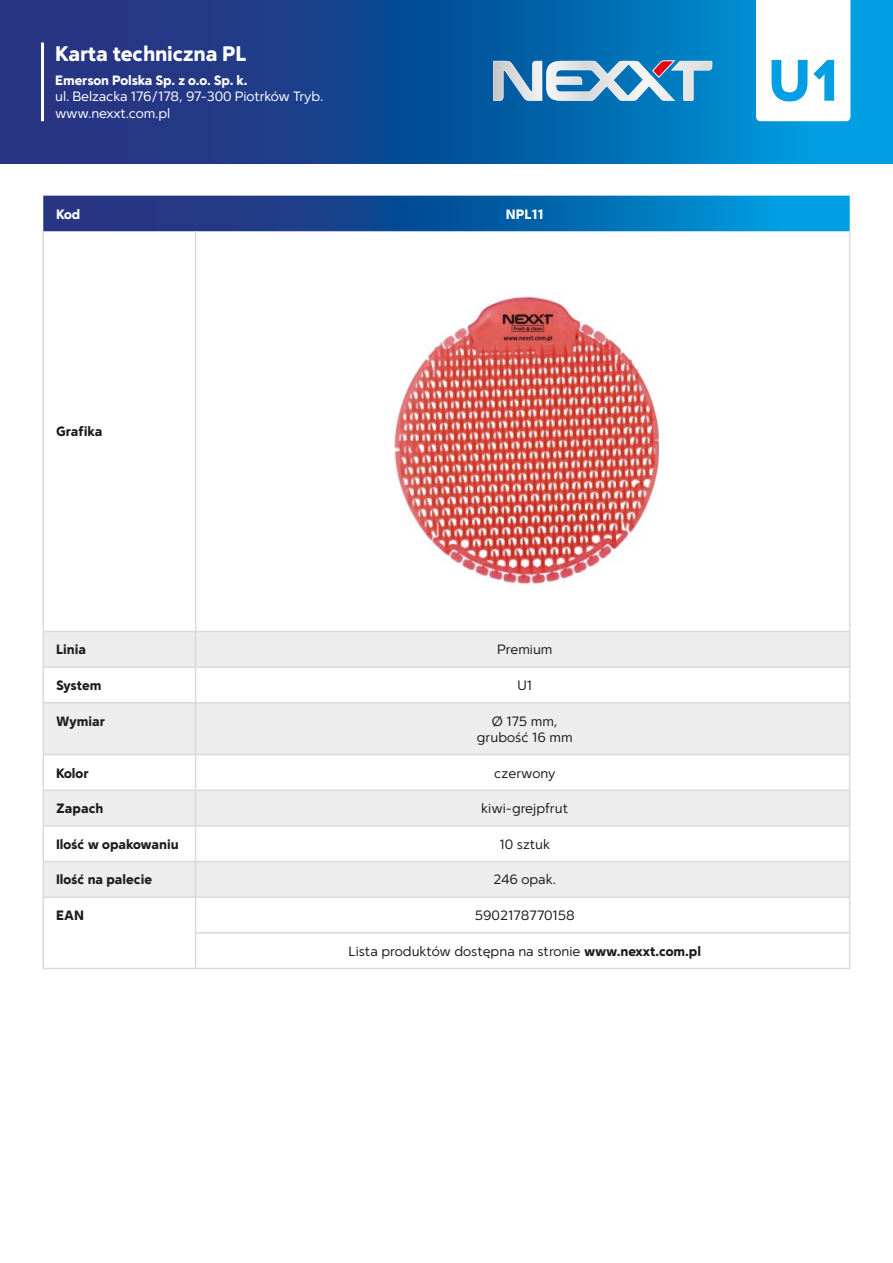
<style>
.page{position:relative;width:893px;height:1263px;background:#fff}
.page>*{position:absolute;margin:0;border:0;box-sizing:border-box;transform-origin:0 0}
.t1{font:700 expanded 58.2px "Novecento";color:#009fe3}
.t2{font:900 21px "Simple Sans";letter-spacing:-.01em;color:#fff}
.t3{font:13.5px/16.2px "Simple Sans";color:#1d1d1b;text-align:center}
.t4{font:13.5px/16.2px "Simple Sans";letter-spacing:-.01em;color:#fff}
.t5{font:900 13.5px "Simple Sans";color:#1d1d1b}
.t6{font:900 13.5px "Simple Sans";color:#fff}
.s1{font-weight:900}
</style>
<div class="page">
<svg style="left:0;top:0;width:893px;height:164px;background:#10559f"></svg>
<svg style="left:493px;top:60px;width:219px;height:41px;background:#7cadcd"></svg>
<svg style="left:756px;top:0;width:94px;height:121px"></svg>
<hr style="left:41px;top:43px;width:3px;height:78px;background:#fff">
<svg style="left:43px;top:196px;width:807px;height:35px;background:#0e5ca5"></svg>
<div style="left:44px;top:632px;width:805px;height:34px;background:#ededed"></div>
<svg style="left:44px;top:703px;width:151px;height:193px"></svg>
<div style="left:196px;top:703px;width:654px;height:52px;background:#ededed"></div>
<div style="left:196px;top:790px;width:654px;height:36px;background:#ededed"></div>
<div style="left:196px;top:861px;width:654px;height:36px;background:#ededed"></div>
<hr style="left:43px;top:231px;width:1px;height:400px;background:#dadada">
<hr style="left:195px;top:231px;width:1px;height:400px;background:#dadada">
<hr style="left:849px;top:231px;width:1px;height:400px;background:#dadada">
<hr style="left:43px;top:631px;width:153px;height:1px;background:#dadada">
<hr style="left:43px;top:632px;width:1px;height:34px;background:#dadada">
<hr style="left:196px;top:631px;width:654px;height:1px;background:#dadada">
<hr style="left:195px;top:632px;width:1px;height:34px;background:#dadada">
<hr style="left:849px;top:632px;width:1px;height:34px;background:#dadada">
<hr style="left:43px;top:666px;width:153px;height:2px;background:#dadada">
<hr style="left:43px;top:668px;width:1px;height:34px;background:#dadada">
<hr style="left:196px;top:666px;width:654px;height:2px;background:#dadada">
<hr style="left:195px;top:668px;width:1px;height:34px;background:#dadada">
<hr style="left:849px;top:668px;width:1px;height:34px;background:#dadada">
<hr style="left:43px;top:702px;width:153px;height:1px;background:#dadada">
<hr style="left:43px;top:703px;width:1px;height:51px;background:#dadada">
<hr style="left:43px;top:754px;width:152px;height:1px;background:#dadada">
<hr style="left:43px;top:755px;width:1px;height:34px;background:#dadada">
<hr style="left:43px;top:789px;width:152px;height:2px;background:#dadada">
<hr style="left:43px;top:791px;width:1px;height:34px;background:#dadada">
<hr style="left:43px;top:825px;width:152px;height:2px;background:#dadada">
<hr style="left:43px;top:827px;width:1px;height:34px;background:#dadada">
<hr style="left:43px;top:861px;width:152px;height:1px;background:#dadada">
<hr style="left:43px;top:862px;width:1px;height:34px;background:#dadada">
<hr style="left:43px;top:896px;width:152px;height:2px;background:#dadada">
<hr style="left:43px;top:898px;width:1px;height:35px;background:#dadada">
<hr style="left:43px;top:933px;width:1px;height:35px;background:#dadada">
<hr style="left:43px;top:968px;width:152px;height:1px;background:#dadada">
<hr style="left:195px;top:702px;width:655px;height:1px;background:#dadada">
<hr style="left:195px;top:703px;width:1px;height:51px;background:#dadada">
<hr style="left:849px;top:703px;width:1px;height:51px;background:#dadada">
<hr style="left:195px;top:754px;width:655px;height:1px;background:#dadada">
<hr style="left:195px;top:755px;width:1px;height:34px;background:#dadada">
<hr style="left:849px;top:755px;width:1px;height:34px;background:#dadada">
<hr style="left:195px;top:789px;width:655px;height:2px;background:#dadada">
<hr style="left:195px;top:791px;width:1px;height:34px;background:#dadada">
<hr style="left:849px;top:791px;width:1px;height:34px;background:#dadada">
<hr style="left:195px;top:825px;width:655px;height:2px;background:#dadada">
<hr style="left:195px;top:827px;width:1px;height:34px;background:#dadada">
<hr style="left:849px;top:827px;width:1px;height:34px;background:#dadada">
<hr style="left:195px;top:861px;width:655px;height:1px;background:#dadada">
<hr style="left:195px;top:862px;width:1px;height:34px;background:#dadada">
<hr style="left:849px;top:862px;width:1px;height:34px;background:#dadada">
<hr style="left:195px;top:896px;width:655px;height:2px;background:#dadada">
<hr style="left:195px;top:898px;width:1px;height:34px;background:#dadada">
<hr style="left:849px;top:898px;width:1px;height:34px;background:#dadada">
<hr style="left:195px;top:932px;width:655px;height:1px;background:#dadada">
<hr style="left:195px;top:933px;width:1px;height:35px;background:#dadada">
<hr style="left:849px;top:933px;width:1px;height:35px;background:#dadada">
<hr style="left:195px;top:968px;width:655px;height:1px;background:#dadada">
<img style="left:394px;top:296px;width:265px;height:288px">
<p class="t2" style="left:55px;top:41px;width:193px">Karta techniczna PL</p>
<p class="t4" style="left:55px;top:72px;width:270px"><span class="s1">Emerson Polska Sp. z o.o. Sp. k.<br></span>ul. Belzacka 176/178, 97-300 Piotrków Tryb. www.nexxt.com.pl</p>
<p class="t6" style="left:56px;top:206px;width:26px">Kod</p>
<p class="t6" style="left:506px;top:206px;width:39px">NPL11</p>
<p class="t5" style="left:56px;top:424px;width:48px">Grafika</p>
<p class="t1" style="left:768px;top:44px;width:72px">U1</p>
<p class="t5" style="left:56px;top:641px;width:32px">Linia</p>
<p class="t3" style="left:497px;top:641px;width:57px">Premium</p>
<p class="t5" style="left:56px;top:677px;width:47px">System</p>
<p class="t3" style="left:517px;top:677px;width:16px">U1</p>
<p class="t5" style="left:56px;top:713px;width:50px">Wymiar</p>
<p class="t3" style="left:477px;top:713px;width:97px">Ø 175 mm, grubość 16 mm</p>
<p class="t5" style="left:56px;top:765px;width:34px">Kolor</p>
<p class="t3" style="left:494px;top:764px;width:63px">czerwony</p>
<p class="t5" style="left:56px;top:800px;width:49px">Zapach</p>
<p class="t3" style="left:481px;top:800px;width:88px">kiwi-grejpfrut</p>
<p class="t5" style="left:56px;top:836px;width:124px">Ilość w opakowaniu</p>
<p class="t3" style="left:500px;top:836px;width:52px">10 sztuk</p>
<p class="t5" style="left:56px;top:871px;width:98px">Ilość na palecie</p>
<p class="t3" style="left:493px;top:871px;width:64px">246 opak.</p>
<p class="t5" style="left:56px;top:907px;width:29px">EAN</p>
<p class="t3" style="left:475px;top:907px;width:102px">5902178770158</p>
<p class="t3" style="left:348px;top:943px;width:354px">Lista produktów dostępna na stronie <span class="s1">www.nexxt.com.pl</span></p>
</div>
